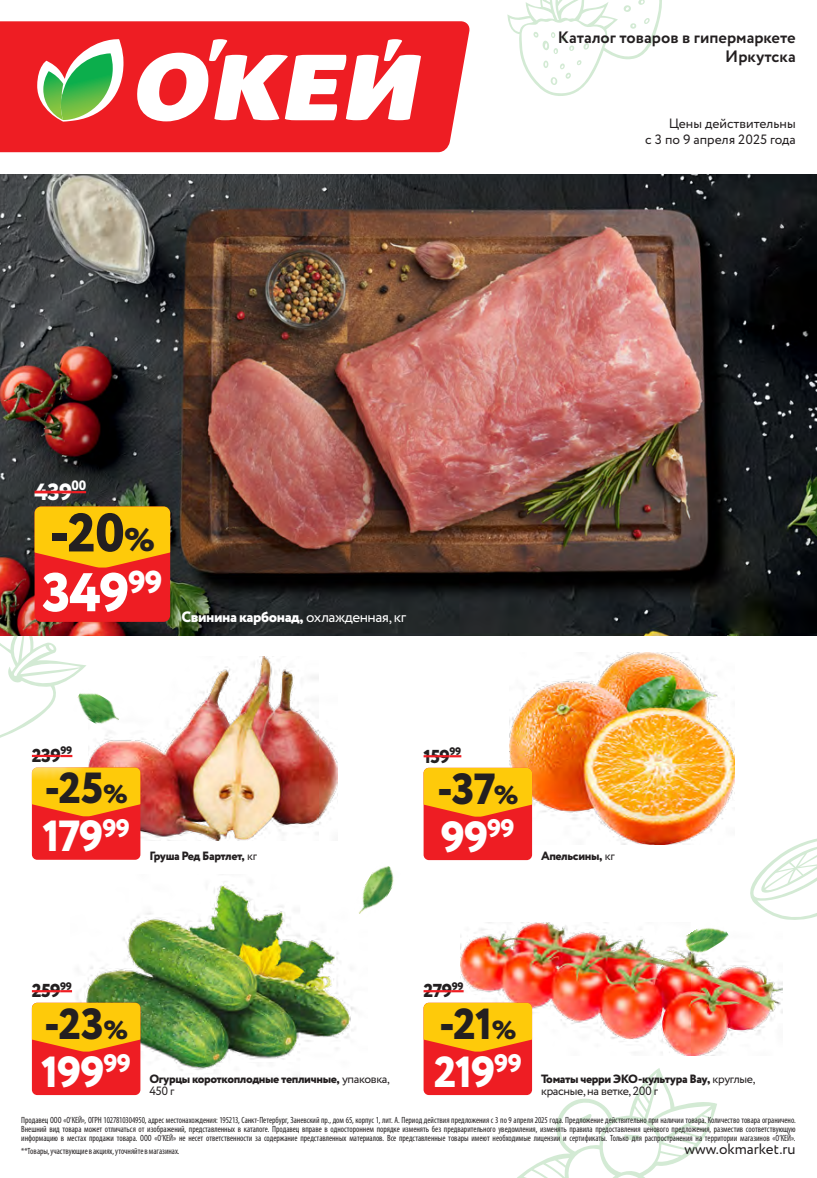
<style>
.page{position:relative;width:817px;height:1178px;background:#fff}
.page>*{position:absolute;margin:0;border:0;box-sizing:border-box;transform-origin:0 0}
.t1{font:800 54.3px "Circe";color:#fff}
.t2{font:800 54.3px "Circe";color:#231f20}
.t3{font:800 43.5px "Circe";letter-spacing:-.03em;color:#fff}
.t4{font:800 43.5px "Circe";letter-spacing:-.01em;color:#231f20}
.t5{font:800 23.4px "Circe";color:#fff}
.t6{font:800 18.75px "Circe";letter-spacing:-.03em;color:#231f20}
.t7{font:700 16.5px/19.8px "Circe";color:#231f20;text-align:right}
.t8{font:800 15px "Circe";letter-spacing:-.03em;color:#fff}
.t9{font:15px "Circe";color:#231f20}
.t10{font:13.5px/16.2px "Circe";color:#231f20;text-align:right}
.t11{font:800 12px/12px "Circe";letter-spacing:-.03em;color:#231f20}
.t12{font:12px/12px "Circe";letter-spacing:-.03em;color:#231f20}
.t13{font:condensed 9px/9px "Myriad Pro";color:#231f20;text-align:justify;scale:.95 1}
.s1{font-size:32.7px}
.s2{font-weight:400}
.s3{font-size:26.1px}
.s4{font-weight:800}
</style>
<div class="page">
<img style="left:86px;top:693px;width:2px;height:26px">
<img style="left:368px;top:866px;width:26px;height:42px">
<svg style="left:0;top:636px;width:86px;height:102px"></svg>
<svg style="left:500px;top:1068px;width:217px;height:110px"></svg>
<svg style="left:507px;top:0;width:155px;height:96px"></svg>
<svg style="left:750px;top:839px;width:66px;height:81px"></svg>
<img style="left:0;top:174px;width:816px;height:462px">
<img style="left:88px;top:657px;width:249px;height:184px">
<img style="left:509px;top:653px;width:225px;height:192px">
<img style="left:460px;top:922px;width:322px;height:133px">
<img style="left:71px;top:880px;width:297px;height:200px">
<div style="left:423px;top:768px;width:109px;height:92px;background:#ee1d23;border-radius:5px"></div>
<svg style="left:423px;top:768px;width:109px;height:49px;background:#fcb40e"></svg>
<hr style="left:423px;top:755px;width:26px;height:2px;background:#ee1d23">
<svg style="left:449px;top:755px;width:12px;height:2px"></svg>
<div style="left:423px;top:1003px;width:109px;height:92px;background:#ee1d23;border-radius:5px"></div>
<svg style="left:423px;top:1003px;width:109px;height:49px;background:#fbb40e"></svg>
<hr style="left:423px;top:990px;width:28px;height:2px;background:#ee1d23">
<svg style="left:451px;top:990px;width:12px;height:2px"></svg>
<div style="left:32px;top:1003px;width:108px;height:92px;background:#ee1d23;border-radius:5px"></div>
<svg style="left:32px;top:1003px;width:108px;height:49px;background:#fbb40d"></svg>
<hr style="left:32px;top:990px;width:28px;height:2px;background:#ee1d23">
<svg style="left:60px;top:990px;width:12px;height:2px"></svg>
<div style="left:35px;top:506px;width:135px;height:116px;background:#ee1d23;border-radius:7px"></div>
<svg style="left:35px;top:506px;width:135px;height:62px;background:#fab30d"></svg>
<hr style="left:35px;top:491px;width:37px;height:2px;background:#ee1d23">
<svg style="left:72px;top:491px;width:14px;height:2px"></svg>
<div style="left:32px;top:767px;width:108px;height:93px;background:#ee1d23;border-radius:5px"></div>
<svg style="left:32px;top:767px;width:108px;height:49px;background:#fbb30d"></svg>
<svg style="left:15px;top:729px;width:74px;height:50px"></svg>
<hr style="left:32px;top:755px;width:28px;height:2px;background:#ee1d23">
<svg style="left:60px;top:755px;width:12px;height:2px"></svg>
<div style="left:0;top:21px;width:469px;height:131px;background:#ee1d23"></div>
<svg style="left:136px;top:39px;width:285px;height:82px"></svg>
<svg style="left:37px;top:38px;width:87px;height:84px"></svg>
<h3 class="t7" style="left:558px;top:28px;width:239px">Каталог товаров в гипермаркете<br>Иркутска</h3>
<h3 class="t10" style="left:645px;top:115px;width:152px">Цены действительны<br>с 3 по 9 апреля 2025 года</h3>
<h3 class="t5" style="left:35px;top:476px;width:53px">439<sup>00</sup></h3>
<h1 class="t2" style="left:50px;top:496px;width:107px">-20<span class="s1">%</span></h1>
<h1 class="t1" style="left:42px;top:556px;width:122px">349<sup>99</sup></h1>
<h3 class="t8" style="left:181px;top:607px;width:226px">Свинина карбонад, <span class="s2">охлажденная, кг</span></h3>
<h3 class="t6" style="left:32px;top:743px;width:42px">239<sup>99</sup></h3>
<h2 class="t4" style="left:44px;top:759px;width:85px">-25<span class="s3">%</span></h2>
<h2 class="t3" style="left:42px;top:807px;width:89px">179<sup>99</sup></h2>
<h3 class="t11" style="left:149px;top:850px;width:109px">Груша Ред Бартлет, <span class="s2">кг</span></h3>
<h3 class="t6" style="left:423px;top:743px;width:39px">159<sup>99</sup></h3>
<h2 class="t4" style="left:437px;top:759px;width:83px">-37<span class="s3">%</span></h2>
<h2 class="t3" style="left:441px;top:807px;width:75px">99<sup>99</sup></h2>
<h3 class="t11" style="left:541px;top:850px;width:75px">Апельсины, <span class="s2">кг</span></h3>
<h3 class="t6" style="left:32px;top:978px;width:42px">259<sup>99</sup></h3>
<h2 class="t4" style="left:44px;top:994px;width:85px">-23<span class="s3">%</span></h2>
<h2 class="t3" style="left:41px;top:1042px;width:91px">199<sup>99</sup></h2>
<h3 class="t11" style="left:149px;top:1073px;width:242px">Огурцы короткоплодные тепличные, <span class="s2">упаковка,<br>450 г</span></h3>
<h3 class="t6" style="left:423px;top:978px;width:42px">279<sup>99</sup></h3>
<h2 class="t4" style="left:439px;top:994px;width:79px">-21<span class="s3">%</span></h2>
<h2 class="t3" style="left:433px;top:1042px;width:90px">219<sup>99</sup></h2>
<h3 class="t12" style="left:541px;top:1073px;width:216px"><span class="s4">Томаты черри ЭКО-культура Вау,</span> круглые, красные, на ветке, 200 г</h3>
<p class="t13" style="left:21px;top:1116px;width:816px">Продавец ООО «О’КЕЙ», ОГРН 1027810304950, адрес местонахождения: 195213, Санкт-Петербург, Заневский пр., дом 65, корпус 1, лит. А. Период действия предложения с 3 по 9 апреля 2025 года. Предложение действительно при наличии товара. Количество товара ограничено.<br>Внешний вид товара может отличаться от изображений, представленных в каталоге. Продавец вправе в одностороннем порядке изменять без предварительного уведомления, изменять правила предоставления ценового предложения, разместив соответствующую информацию в местах продажи товара. ООО «О’КЕЙ» не несет ответственности за содержание представленных материалов. Все представленные товары имеют необходимые лицензии и сертификаты. Только для распространения на территории магазинов «О’КЕЙ».</p>
<p class="t13" style="left:21px;top:1147px;width:168px">**Товары, участвующие в акциях, уточняйте в магазинах.</p>
<h3 class="t9" style="left:684px;top:1139px;width:113px">www.okmarket.ru</h3>
</div>
